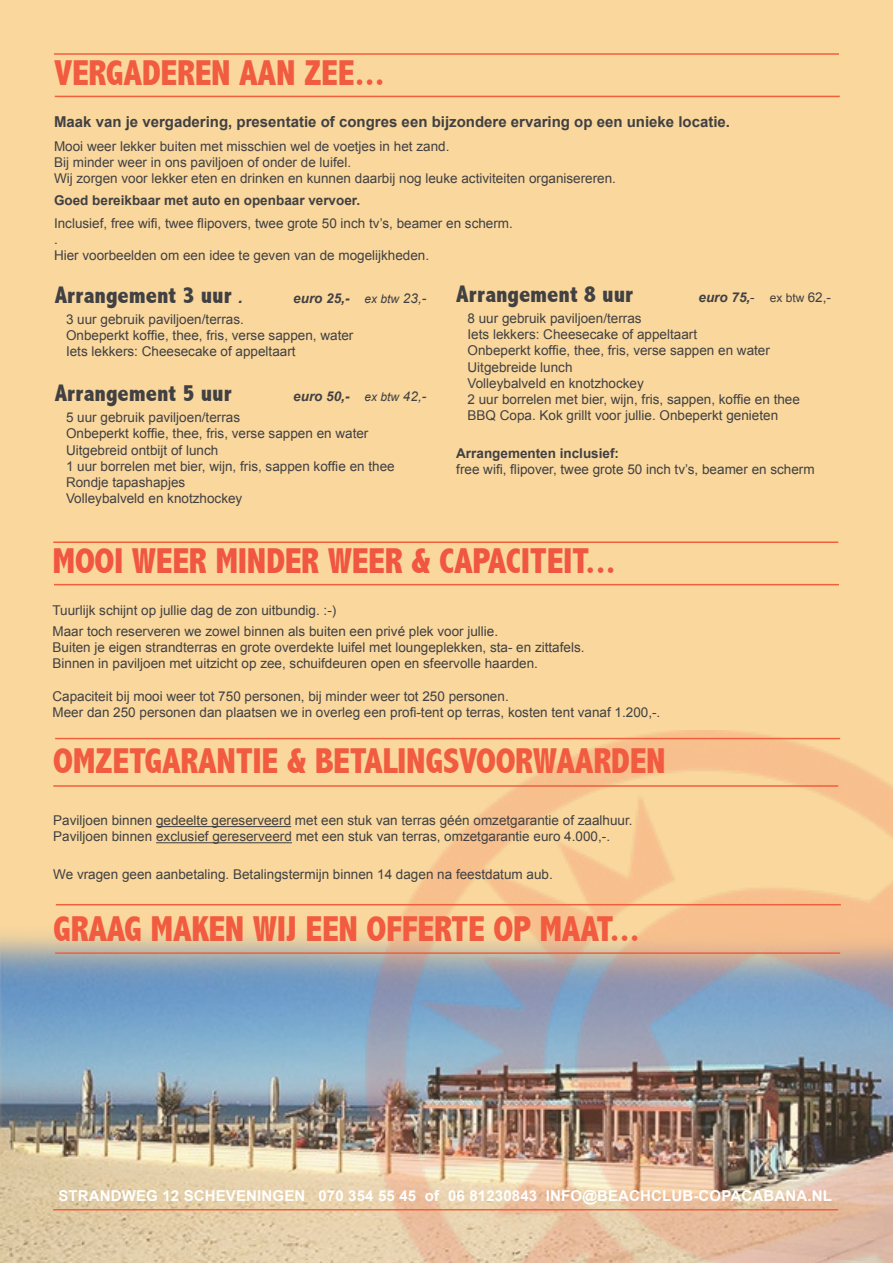
<style>
.page{position:relative;width:893px;height:1263px;background:#f9d79d}
.page>*{position:absolute;margin:0;border:0;box-sizing:border-box;transform-origin:0 0}
.t1{font:800 condensed 36px "Abadi";letter-spacing:-.01em;color:#f15b40}
.t2{font:800 condensed 36px "Abadi";letter-spacing:-.01em;color:#f05642}
.t3{font:800 condensed 24px "Abadi";color:#414042}
.t4{font:700 15px "Arial";color:#414042}
.t5{font:700 15px "Arial";letter-spacing:.01em;color:#fff}
.t6{font:13.5px/16.2px "Arial";color:#414042}
.t7{font:700 13.5px "Arial";color:#414042}
.t8{font:italic 700 13.5px "Arial";color:#414042}
.s1{font-family:"Arial";font-weight:400;font-style:italic;font-stretch:normal}
.s2{font-weight:400;font-size:12px}
.s3{font-weight:400}
.s4{font-weight:400;font-style:normal}
.s5{font-weight:400;font-style:normal;font-size:12px}
</style>
<div class="page">
<img style="left:1px;top:826px;width:364px;height:437px">
<img style="left:365px;top:730px;width:528px;height:533px">
<hr style="left:55px;top:738px;width:785px;height:1px;background:#f15f3d">
<hr style="left:53px;top:785px;width:785px;height:2px;background:#f15f3d">
<hr style="left:53px;top:541px;width:785px;height:2px;background:#f15f3d">
<hr style="left:54px;top:584px;width:785px;height:1px;background:#f15f3d">
<hr style="left:54px;top:53px;width:785px;height:2px;background:#f15f3d">
<hr style="left:55px;top:96px;width:785px;height:1px;background:#f15f3d">
<hr style="left:156px;top:826px;width:135px;height:1px;background:#414042">
<hr style="left:156px;top:842px;width:136px;height:1px;background:#414042">
<hr style="left:56px;top:904px;width:785px;height:1px;background:#f15f3d">
<hr style="left:55px;top:952px;width:785px;height:2px;background:#f15f3d">
<hr style="left:53px;top:1209px;width:785px;height:1px;background:#f15f3d">
<h1 class="t1" style="left:54px;top:52px;width:333px">VERGADEREN AAN ZEE...</h1>
<p class="t4" style="left:54px;top:111px;width:678px">Maak van je vergadering, presentatie of congres een bijzondere ervaring op een unieke locatie.</p>
<p class="t6" style="left:54px;top:138px;width:564px">Mooi weer lekker buiten met misschien wel de voetjes in het zand.<br>Bij minder weer in ons paviljoen of onder de luifel.<br>Wij zorgen voor lekker eten en drinken en kunnen daarbij nog leuke activiteiten organisereren.</p>
<p class="t7" style="left:54px;top:192px;width:308px">Goed bereikbaar met auto en openbaar vervoer.</p>
<p class="t6" style="left:54px;top:215px;width:460px">Inclusief, free wifi, twee flipovers, twee grote 50 inch tv’s, beamer en scherm. .<br>Hier voorbeelden om een idee te geven van de mogelijkheden.</p>
<h2 class="t3" style="left:55px;top:281px;width:191px">Arrangement 3 uur <span class="s1">.</span></h2>
<p class="t8" style="left:293px;top:289px;width:134px">euro 25,- <span class="s2">ex btw</span> <span class="s3">23,-</span></p>
<p class="t6" style="left:66px;top:311px;width:289px">3 uur gebruik paviljoen/terras.<br>Onbeperkt koffie, thee, fris, verse sappen, water<br>Iets lekkers: Cheesecake of appeltaart</p>
<h2 class="t3" style="left:55px;top:379px;width:178px">Arrangement 5 uur</h2>
<p class="t8" style="left:293px;top:387px;width:134px">euro 50,- <span class="s2">ex btw</span> <span class="s3">42,-</span></p>
<p class="t6" style="left:66px;top:410px;width:330px">5 uur gebruik paviljoen/terras<br>Onbeperkt koffie, thee, fris, verse sappen en water Uitgebreid ontbijt of lunch<br>1 uur borrelen met bier, wijn, fris, sappen koffie en thee Rondje tapashapjes<br>Volleybalveld en knotzhockey</p>
<h2 class="t3" style="left:456px;top:280px;width:178px">Arrangement 8 uur</h2>
<p class="t8" style="left:698px;top:288px;width:134px">euro 75,<span class="s4">-</span> <span class="s5">ex btw</span> <span class="s4">62,-</span></p>
<p class="t6" style="left:467px;top:310px;width:334px">8 uur gebruik paviljoen/terras<br>Iets lekkers: Cheesecake of appeltaart<br>Onbeperkt koffie, thee, fris, verse sappen en water Uitgebreide lunch<br>Volleybalveld en knotzhockey<br>2 uur borrelen met bier, wijn, fris, sappen, koffie en thee BBQ Copa. Kok grillt voor jullie. Onbeperkt genieten</p>
<p class="t7" style="left:456px;top:444px;width:164px">Arrangementen inclusief:</p>
<p class="t6" style="left:456px;top:461px;width:360px">free wifi, flipover, twee grote 50 inch tv’s, beamer en scherm</p>
<h1 class="t2" style="left:52px;top:540px;width:565px">MOOI WEER MINDER WEER &amp; CAPACITEIT...</h1>
<p class="t6" style="left:53px;top:600px;width:447px;line-height:21px">Tuurlijk schijnt op jullie dag de zon uitbundig. :-)<br>Maar toch reserveren we zowel binnen als buiten een privé plek voor jullie.</p>
<p class="t6" style="left:53px;top:639px;width:534px">Buiten je eigen strandterras en grote overdekte luifel met loungeplekken, sta- en zittafels.<br>Binnen in paviljoen met uitzicht op zee, schuifdeuren open en sfeervolle haarden.</p>
<p class="t6" style="left:53px;top:688px;width:609px">Capaciteit bij mooi weer tot 750 personen, bij minder weer tot 250 personen.<br>Meer dan 250 personen dan plaatsen we in overleg een profi-tent op terras, kosten tent vanaf 1.200,-.</p>
<h1 class="t1" style="left:53px;top:740px;width:614px">OMZETGARANTIE &amp; BETALINGSVOORWAARDEN</h1>
<p class="t6" style="left:53px;top:812px;width:581px">Paviljoen binnen gedeelte gereserveerd met een stuk van terras géén omzetgarantie of zaalhuur.<br>Paviljoen binnen exclusief gereserveerd met een stuk van terras, omzetgarantie euro 4.000,-.</p>
<p class="t6" style="left:53px;top:866px;width:501px">We vragen geen aanbetaling. Betalingstermijn binnen 14 dagen na feestdatum aub.</p>
<h1 class="t1" style="left:53px;top:908px;width:588px">GRAAG MAKEN WIJ EEN OFFERTE OP MAAT...</h1>
<p class="t5" style="left:58px;top:1185px;width:775px">STRANDWEG 12 SCHEVENINGEN 070 354 55 45 of 06 81230843 INFO@BEACHCLUB-COPACABANA.NL</p>
</div>
